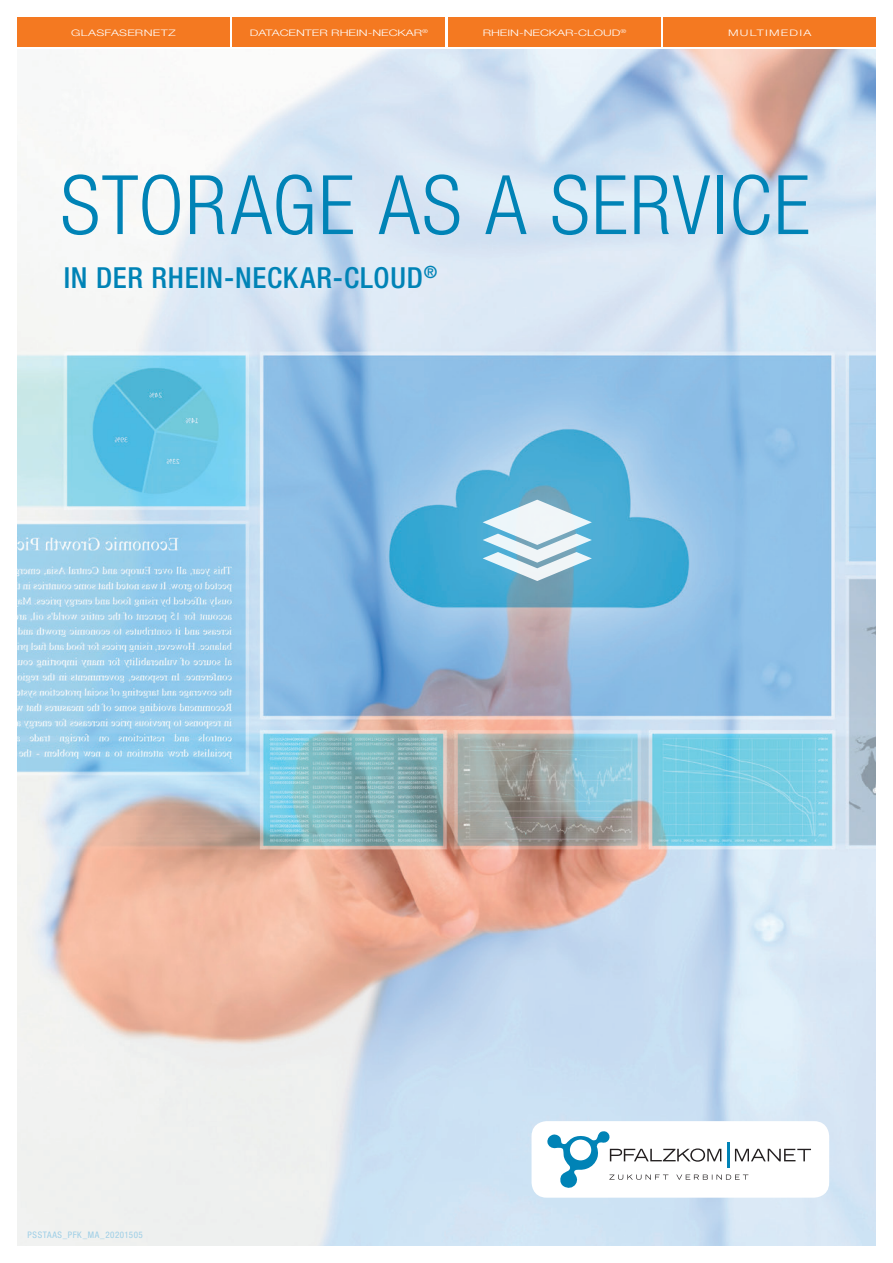
<style>
.page{position:relative;width:893px;height:1263px;background:#fff}
.page>*{position:absolute;margin:0;border:0;box-sizing:border-box;transform-origin:0 0}
.t1{font:300 condensed 82.2px "Helvetica Neue LT Std";letter-spacing:.02em;color:#0083b6}
.t2{font:500 condensed 29.1px "Helvetica Neue LT Std";letter-spacing:.025em;color:#0083b6}
.t3{font:300 9px "Helvetica Neue LT Std";color:#fff;scale:1.4 1}
.t4{font:condensed 9px "Helvetica Neue LT Std";letter-spacing:.06em;color:#9dcee6}
.t5{font:300 9px "Helvetica Neue LT Std";letter-spacing:.02em;color:#fff;scale:1.4 1}
.t6{font:300 9px "Helvetica Neue LT Std";letter-spacing:.1em;color:#fff;scale:1.4 1}
</style>
<div class="page">
<img style="left:17px;top:50px;width:859px;height:1196px">
<div style="left:17px;top:17px;width:213px;height:30px;background:#f47921"></div>
<div style="left:233px;top:17px;width:212px;height:30px;background:#f47921"></div>
<div style="left:448px;top:17px;width:213px;height:30px;background:#f47921"></div>
<div style="left:664px;top:17px;width:212px;height:30px;background:#f47921"></div>
<div style="left:531px;top:1121px;width:298px;height:77px;background:#fff;border-radius:15px"></div>
<svg style="left:547px;top:1131px;width:264px;height:57px"></svg>
<hr style="left:727px;top:1142px;width:2px;height:26px;background:#0083b6">
<svg style="left:483px;top:500px;width:109px;height:81px"></svg>
<p class="t5" style="left:71px;top:27px;width:76px">GLASFASERNETZ</p>
<p class="t3" style="left:250px;top:27px;width:129px">DATACENTER RHEIN-NECKAR<sup>®</sup></p>
<p class="t3" style="left:483px;top:27px;width:104px">RHEIN-NECKAR-CLOUD<sup>®</sup></p>
<p class="t6" style="left:728px;top:27px;width:61px">MULTIMEDIA</p>
<h1 class="t1" style="left:61px;top:158px;width:751px">STORAGE AS A SERVICE</h1>
<h2 class="t2" style="left:64px;top:260px;width:375px">IN DER RHEIN-NECKAR-CLOUD<sup>®</sup></h2>
<p class="t4" style="left:28px;top:1229px;width:117px">PSSTAAS_PFK_MA_20201505</p>
</div>
